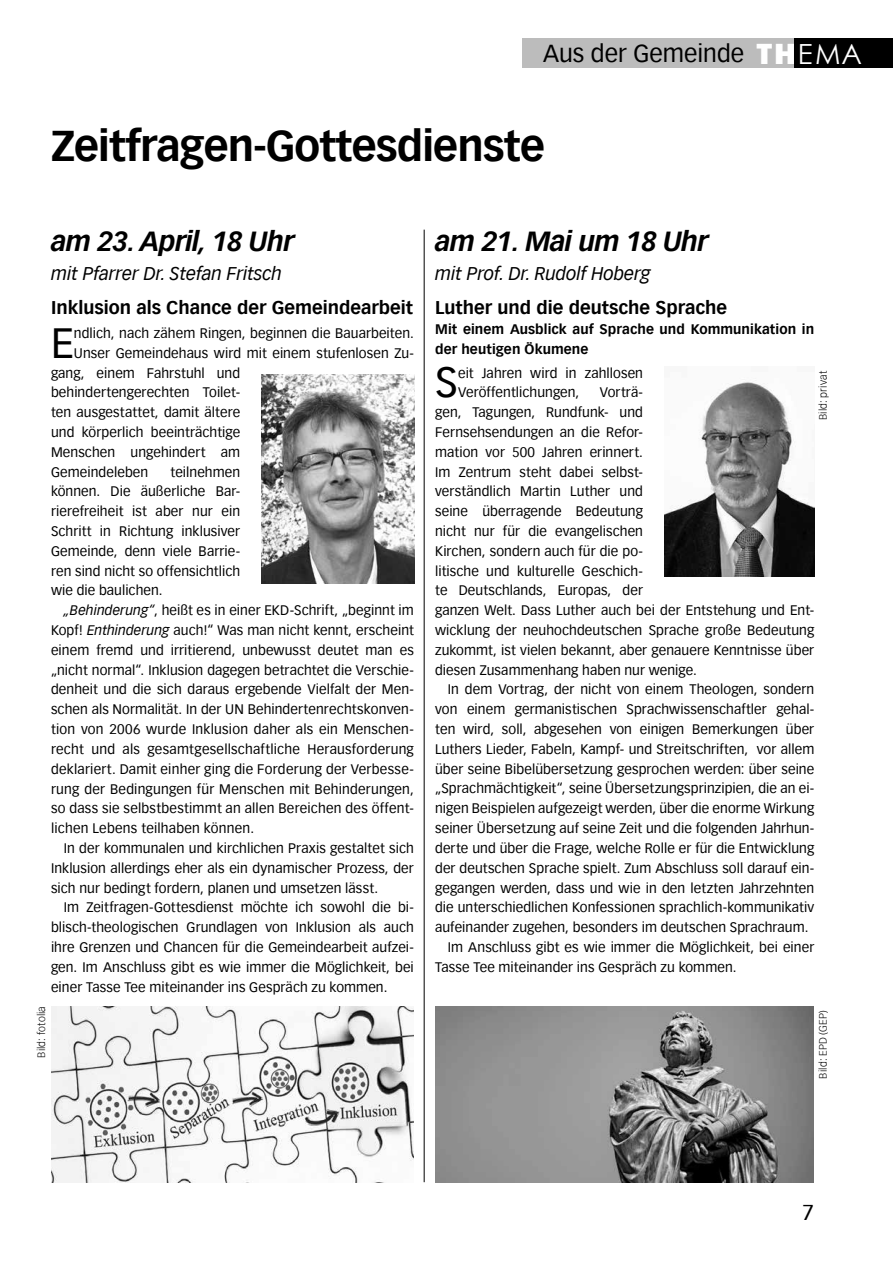
<style>
.page{position:relative;width:893px;height:1263px;background:#fff}
.page>*{position:absolute;margin:0;border:0;box-sizing:border-box;transform-origin:0 0}
.t1{font:700 42px "Vectora Com";letter-spacing:-.02em;color:#000}
.t2{font:41.25px "Vectora Com";color:#000}
.t3{font:italic 700 27px "Vectora Com";letter-spacing:-.03em;color:#000}
.t4{font:24px "Vectora Com";color:#000}
.t5{font:21px "Vectora Com";color:#000}
.t6{font:700 18px "Vectora Com";color:#000}
.t7{font:italic 18px "Vectora Com";color:#000}
.t8{font:13.5px/19.8px "Vectora Com";letter-spacing:.005em;color:#000;text-align:justify}
.t9{font:700 13.5px/19.8px "Vectora Com";letter-spacing:.005em;color:#000}
.t10{font:300 10.5px "Vectora Com";letter-spacing:.015em;color:#000}
.s1{font-family:"Franklin Gothic";font-weight:800;font-size:30px;color:#fff}
.s2{font-family:"Century Gothic";font-size:27.75px;color:#fff}
.s3{font-style:italic}
</style>
<div class="page">
<div style="left:522px;top:38px;width:226px;height:30px;background:#bcbcbc"></div>
<div style="left:748px;top:38px;width:48px;height:30px;background:#bcbcbc"></div>
<div style="left:794px;top:38px;width:99px;height:30px;background:#000"></div>
<hr style="left:424px;top:230px;width:1px;height:952px;background:#000">
<img style="left:664px;top:380px;width:150px;height:196px">
<img style="left:261px;top:374px;width:154px;height:209px">
<img style="left:52px;top:1006px;width:362px;height:176px">
<img style="left:435px;top:1006px;width:379px;height:176px">
<h3 class="t4" style="left:543px;top:40px;width:321px">Aus der Gemeinde <span class="s1">TH</span><span class="s2">EMA</span></h3>
<h1 class="t1" style="left:51px;top:120px;width:495px">Zeitfragen-Gottesdienste</h1>
<h3 class="t3" style="left:51px;top:225px;width:245px">am 23. April, 18 Uhr</h3>
<h3 class="t7" style="left:51px;top:263px;width:232px">mit Pfarrer Dr. Stefan Fritsch</h3>
<h3 class="t6" style="left:51px;top:296px;width:363px">Inklusion als Chance der Gemeindearbeit</h3>
<h2 class="t2" style="left:51px;top:318px;width:24px">E</h2>
<p class="t8" style="left:74px;top:323px;width:341px">ndlich, nach zähem Ringen, beginnen die Bauarbeiten.</p>
<p class="t8" style="left:74px;top:343px;width:341px">Unser Gemeindehaus wird mit einem stufenlosen Zu-</p>
<p class="t8" style="left:51px;top:363px;width:191px">gang, einem Fahrstuhl und</p>
<p class="t8" style="left:51px;top:383px;width:191px">behindertengerechten Toilet-</p>
<p class="t8" style="left:51px;top:402px;width:191px">ten ausgestattet, damit ältere</p>
<p class="t8" style="left:51px;top:422px;width:191px">und körperlich beeinträchtige</p>
<p class="t8" style="left:51px;top:442px;width:191px">Menschen ungehindert am</p>
<p class="t8" style="left:51px;top:462px;width:99px">Gemeindeleben</p>
<p class="t8" style="left:51px;top:462px;width:191px;text-indent:119px">teilnehmen können. Die äußerliche Bar&shy;rierefreiheit ist aber nur ein Schritt in Richtung inklusiver Gemeinde, denn viele Barrie&shy;ren sind nicht so offensichtlich wie die baulichen.</p>
<p class="t8" style="left:51px;top:601px;width:364px;text-indent:13px"><span class="s3">„Behinderung“</span>, heißt es in einer EKD-Schrift, „beginnt im Kopf! <span class="s3">Enthinderung</span> auch!“ Was man nicht kennt, erscheint einem fremd und irritierend, unbewusst deutet man es „nicht normal“. Inklusion dagegen betrachtet die Verschie&shy;denheit und die sich daraus ergebende Vielfalt der Men&shy;schen als Normalität. In der UN Behindertenrechtskonven&shy;tion von 2006 wurde Inklusion daher als ein Menschen&shy;recht und als gesamtgesellschaftliche Herausforderung deklariert. Damit einher ging die Forderung der Verbesse&shy;rung der Bedingungen für Menschen mit Behinderungen, so dass sie selbstbestimmt an allen Bereichen des öffent&shy;lichen Lebens teilhaben können.</p>
<p class="t8" style="left:51px;top:838px;width:364px;text-indent:13px">In der kommunalen und kirchlichen Praxis gestaltet sich Inklusion allerdings eher als ein dynamischer Prozess, der sich nur bedingt fordern, planen und umsetzen lässt.</p>
<p class="t8" style="left:51px;top:898px;width:364px;text-indent:13px">Im Zeitfragen-Gottesdienst möchte ich sowohl die bi&shy;blisch-theologischen Grundlagen von Inklusion als auch ihre Grenzen und Chancen für die Gemeindearbeit aufzei&shy;gen. Im Anschluss gibt es wie immer die Möglichkeit, bei einer Tasse Tee miteinander ins Gespräch zu kommen.</p>
<p class="t10" style="left:35px;top:1058px;width:53px;rotate:-90deg">Bild: fotolia</p>
<h3 class="t3" style="left:435px;top:225px;width:275px">am 21. Mai um 18 Uhr</h3>
<h3 class="t7" style="left:435px;top:263px;width:217px">mit Prof. Dr. Rudolf Hoberg</h3>
<h3 class="t6" style="left:435px;top:296px;width:293px">Luther und die deutsche Sprache</h3>
<p class="t9" style="left:435px;top:319px;width:381px">Mit einem Ausblick auf Sprache und Kommunikation in der heutigen Ökumene</p>
<h2 class="t2" style="left:435px;top:358px;width:24px">S</h2>
<p class="t8" style="left:458px;top:363px;width:186px">eit Jahren wird in zahllosen<br>Veröffentlichungen,</p>
<p class="t10" style="left:817px;top:420px;width:51px;rotate:-90deg">Bild: privat</p>
<p class="t8" style="left:435px;top:383px;width:381px;text-align:left;text-indent:165px">Vorträ-<br>gen, Tagungen, Rundfunk- und<br>Fernsehsendungen an die Refor-<br>mation vor 500 Jahren erinnert.<br>Im Zentrum steht dabei selbst-<br>verständlich Martin Luther und<br>seine überragende Bedeutung<br>nicht nur für die evangelischen<br>Kirchen, sondern auch für die po-<br>litische und kulturelle Geschich-<br>te Deutschlands, Europas, der<br>ganzen Welt. Dass Luther auch bei der Entstehung und Ent&shy;wicklung der neuhochdeutschen Sprache große Bedeutung zukommt, ist vielen bekannt, aber genauere Kenntnisse über diesen Zusammenhang haben nur wenige.</p>
<p class="t8" style="left:448px;top:680px;width:368px">In dem Vortrag, der nicht von einem Theologen, sondern</p>
<p class="t8" style="left:435px;top:700px;width:381px">von einem germanistischen Sprachwissenschaftler gehal-</p>
<p class="t8" style="left:435px;top:719px;width:381px">ten wird, soll, abgesehen von einigen Bemerkungen über</p>
<p class="t8" style="left:435px;top:739px;width:381px">Luthers Lieder, Fabeln, Kampf- und Streitschriften, vor allem</p>
<p class="t8" style="left:435px;top:759px;width:381px">über seine Bibelübersetzung gesprochen werden: über seine</p>
<p class="t8" style="left:435px;top:779px;width:381px">„Sprachmächtigkeit“, seine Übersetzungsprinzipien, die an ei-</p>
<p class="t8" style="left:435px;top:799px;width:381px">nigen Beispielen aufgezeigt werden, über die enorme Wirkung</p>
<p class="t8" style="left:435px;top:818px;width:381px">seiner Übersetzung auf seine Zeit und die folgenden Jahrhun-</p>
<p class="t8" style="left:435px;top:838px;width:381px">derte und über die Frage, welche Rolle er für die Entwicklung</p>
<p class="t8" style="left:435px;top:858px;width:381px">der deutschen Sprache spielt. Zum Abschluss soll darauf ein-</p>
<p class="t8" style="left:435px;top:878px;width:381px">gegangen werden, dass und wie in den letzten Jahrzehnten</p>
<p class="t8" style="left:435px;top:898px;width:381px">die unterschiedlichen Konfessionen sprachlich-kommunikativ</p>
<p class="t8" style="left:435px;top:917px;width:375px">aufeinander zugehen, besonders im deutschen Sprachraum.</p>
<p class="t8" style="left:448px;top:937px;width:368px">Im Anschluss gibt es wie immer die Möglichkeit, bei einer</p>
<p class="t8" style="left:435px;top:957px;width:303px">Tasse Tee miteinander ins Gespräch zu kommen.</p>
<p class="t10" style="left:817px;top:1078px;width:70px;rotate:-90deg">Bild: EPD (GEP)</p>
<h3 class="t5" style="left:803px;top:1200px;width:13px">7</h3>
</div>
